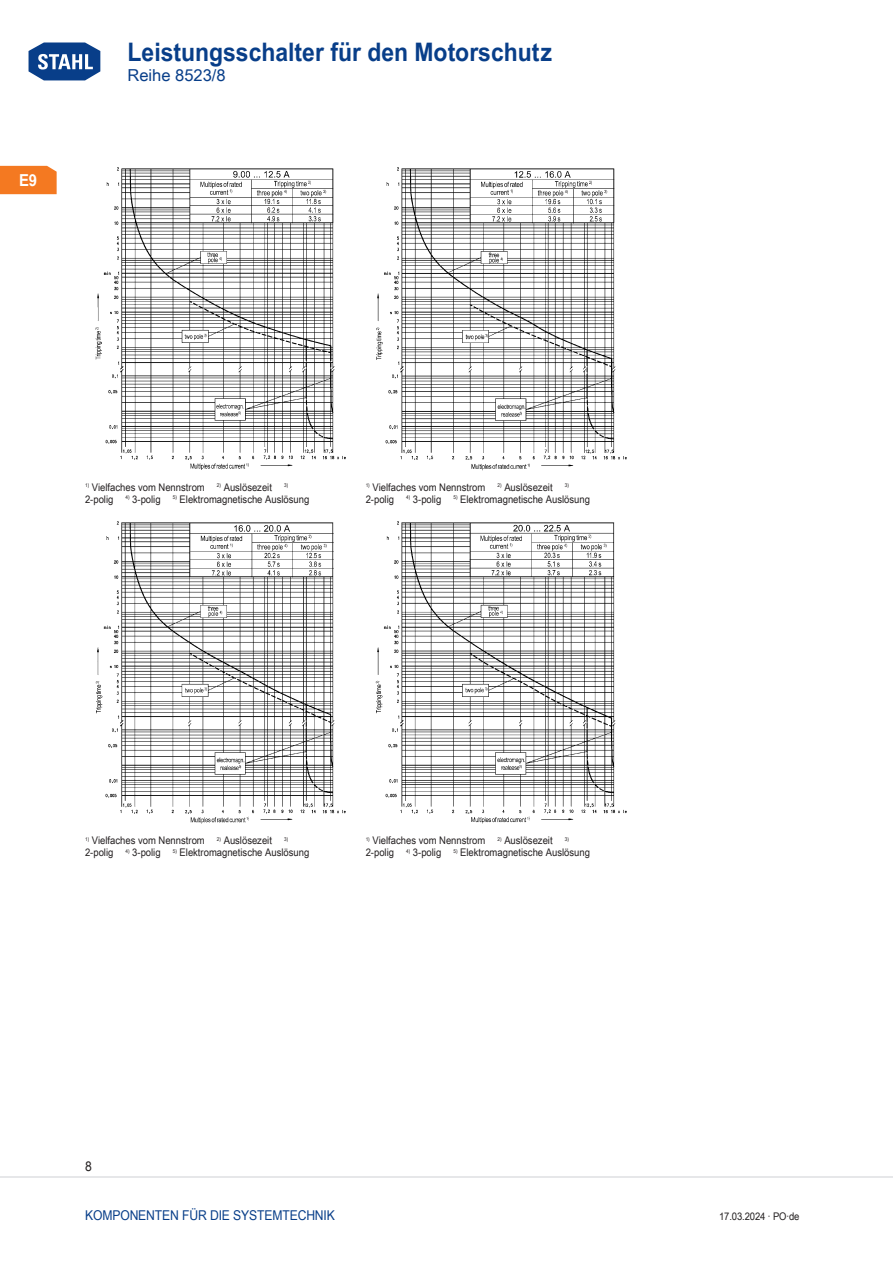
<style>
.page{position:relative;width:893px;height:1263px;background:#fff}
.page>*{position:absolute;margin:0;border:0;box-sizing:border-box;transform-origin:0 0}
.t1{font:700 25.5px "Arial Unicode MS";color:#083e89;scale:.9 1}
.t2{font:16.5px "Arial Unicode MS";color:#083e89}
.t3{font:700 16.5px "Arial Unicode MS";color:#fff;scale:.9 1}
.t4{font:13.5px "Arial Unicode MS";letter-spacing:-.01em;color:#083e89;scale:.9 1}
.t5{font:13.5px "Arial Unicode MS";color:#231f20;scale:.9 1}
.t6{font:10.5px/12px "Arial Unicode MS";color:#231f20;scale:.9 1}
.s1{font-weight:400;font-size:31.65px;color:#fff}
</style>
<div class="page">
<svg style="left:28px;top:42px;width:73px;height:39px"></svg>
<hr style="left:0;top:1176px;width:893px;height:2px;background:#e6e7e9">
<div style="left:0;top:166px;width:57px;height:28px;background:#f47921"></div>
<img style="left:375px;top:521px;width:252px;height:303px">
<img style="left:95px;top:521px;width:251px;height:303px">
<img style="left:376px;top:167px;width:251px;height:304px">
<img style="left:95px;top:167px;width:251px;height:303px">
<h1 class="t1" style="left:26px;top:33px;width:586px"><span class="s1">Home</span> Leistungsschalter für den Motorschutz</h1>
<h2 class="t2" style="left:128px;top:63px;width:100px">Reihe 8523/8</h2>
<h2 class="t3" style="left:19px;top:168px;width:22px">E9</h2>
<p class="t6" style="left:85px;top:481px;width:251px"><sup>1)</sup> Vielfaches vom N ennstrom <sup>2)</sup> Auslösezeit <sup>3)<br></sup>2-polig <sup>4)</sup> 3-polig <sup>5)</sup> Elektromagnetische Auslösung</p>
<p class="t6" style="left:366px;top:481px;width:251px"><sup>1)</sup> Vielfaches vom N ennstrom <sup>2)</sup> Auslösezeit <sup>3)<br></sup>2-polig <sup>4)</sup> 3-polig <sup>5)</sup> Elektromagnetische Auslösung</p>
<p class="t6" style="left:85px;top:834px;width:251px"><sup>1)</sup> Vielfaches vom N ennstrom <sup>2)</sup> Auslösezeit <sup>3)<br></sup>2-polig <sup>4)</sup> 3-polig <sup>5)</sup> Elektromagnetische Auslösung</p>
<p class="t6" style="left:366px;top:834px;width:251px"><sup>1)</sup> Vielfaches vom N ennstrom <sup>2)</sup> Auslösezeit <sup>3)<br></sup>2-polig <sup>4)</sup> 3-polig <sup>5)</sup> Elektromagnetische Auslösung</p>
<p class="t5" style="left:85px;top:1157px;width:9px">8</p>
<p class="t4" style="left:85px;top:1205px;width:277px">Komponenten für die Systemtech nik</p>
<p class="t6" style="left:719px;top:1210px;width:91px">17.03.2024 · PO·de</p>
</div>
